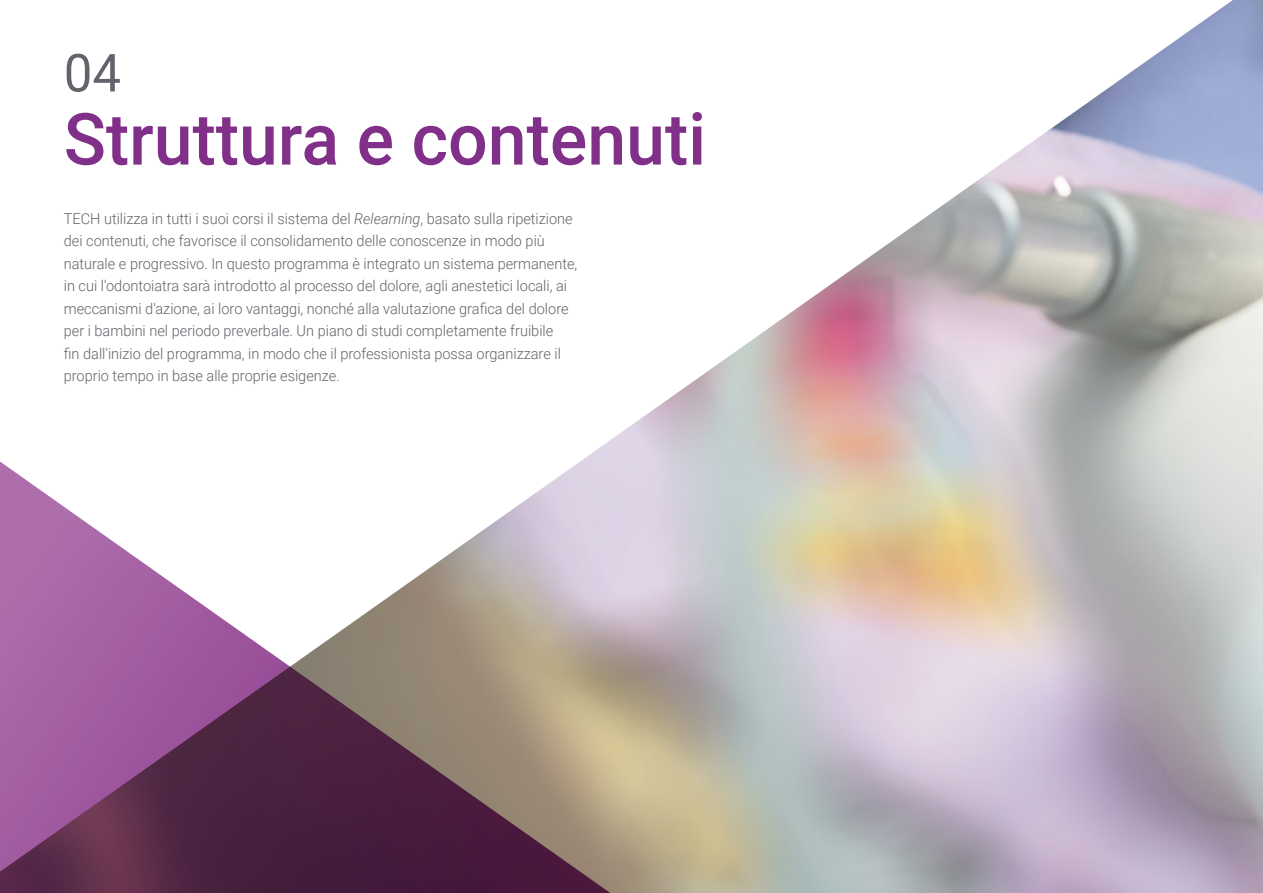
<style>
.page{position:relative;width:1263px;height:893px;background:#fff}
.page>*{position:absolute;margin:0;border:0;box-sizing:border-box;transform-origin:0 0}
.t1{font:500 72px "Roboto";color:#813089}
.t2{font:52.5px "Roboto";color:#61646a}
.t3{font:300 15px/22.5px "Roboto";color:#61646a}
.s1{font-style:italic}
</style>
<div class="page">
<img style="left:602px;top:0;width:661px;height:893px">
<svg style="left:0;top:446px;width:640px;height:447px"></svg>
<h2 class="t2" style="left:64px;top:36px;width:59px">04</h2>
<h1 class="t1" style="left:64px;top:89px;width:644px">Struttura e contenuti</h1>
<p class="t3" style="left:64px;top:207px;width:515px">TECH utilizza in tutti i suoi corsi il sistema del <span class="s1">Relearning</span>, basato sulla ripetizione dei contenuti, che favorisce il consolidamento delle conoscenze in modo più naturale e progressivo. In questo programma è integrato un sistema permanente, in cui l'odontoiatra sarà introdotto al processo del dolore, agli anestetici locali, ai meccanismi d'azione, ai loro vantaggi, nonché alla valutazione grafica del dolore per i bambini nel periodo preverbale. Un piano di studi completamente fruibile<br>fin dall'inizio del programma, in modo che il professionista possa organizzare il proprio tempo in base alle proprie esigenze.</p>
</div>
